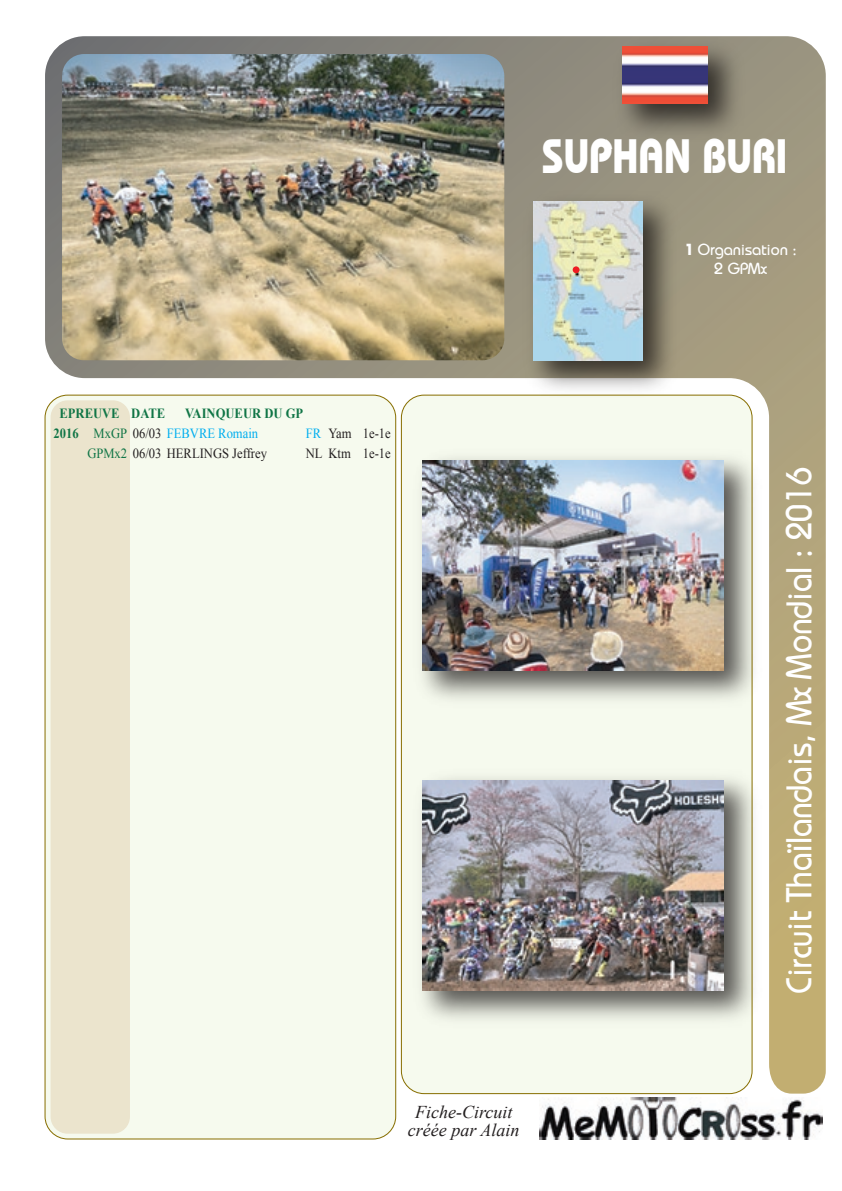
<style>
.page{position:relative;width:842px;height:1191px;background:#fff}
.page>*{position:absolute;margin:0;border:0;box-sizing:border-box;transform-origin:0 0}
.t1{font:700 48px "Bauhaus IT Cby BT";color:#fff;scale:.85 1}
.t2{font:36px "Bauhaus";color:#fff;scale:.9 1}
.t3{font:italic 18px/18px "Times New Roman";color:#231f20;text-align:center}
.t4{font:16px/19.2px "Bauhaus";color:#fff;text-align:center}
.t5{font:14px "Times New Roman";color:#231f20;scale:.9 1}
.t6{font:14px "Times New Roman";color:#00aeef;scale:.9 1}
.t7{font:700 14px "Times New Roman";color:#107546;scale:.9 1}
.s1{font-family:"Bauhaus IT Cby BT";font-weight:700}
.s2{font-weight:700;color:#107546}
.s3{color:#107546}
.s4{color:#231f20}
.s5{color:#00aeef}
</style>
<div class="page">
<img style="left:539px;top:1097px;width:283px;height:42px">
<svg style="left:44px;top:414px;width:353px;height:725px;background:#f1f4e4"></svg>
<img style="left:45px;top:36px;width:781px;height:1057px">
<div style="left:51px;top:400px;width:79px;height:733px;background:#ebe4cd"></div>
<img style="left:606px;top:36px;width:146px;height:113px">
<img style="left:622px;top:47px;width:86px;height:57px">
<img style="left:516px;top:185px;width:170px;height:220px">
<img style="left:533px;top:202px;width:109px;height:158px">
<div style="left:573px;top:266px;width:6px;height:7px;background:#ee1d23;border-radius:50%"></div>
<h1 class="t1" style="left:542px;top:127px;width:290px">SUPHAN BURI</h1>
<p class="t4" style="left:684px;top:239px;width:114px"><span class="s1">1</span> Organisation :<br>2 GPMx</p>
<p class="t7" style="left:59px;top:403px;width:119px">EPREUVE DATE</p>
<p class="t7" style="left:185px;top:403px;width:133px">VAINQUEUR DU GP</p>
<p class="t6" style="left:54px;top:423px;width:229px"><span class="s2">2016</span> <span class="s3">MxGP</span> <span class="s4">06/03</span> FEBVRE Romain</p>
<p class="t5" style="left:306px;top:423px;width:96px"><span class="s5">FR</span> Yam 1e-1e</p>
<p class="t5" style="left:87px;top:443px;width:201px"><span class="s3">GPMx2</span> 06/03 HERLINGS Jeffrey</p>
<p class="t5" style="left:306px;top:443px;width:96px">NL Ktm 1e-1e</p>
<p class="t3" style="left:408px;top:1102px;width:113px">Fiche-Circuit créée par Alain</p>
<h2 class="t2" style="left:776px;top:993px;width:586px;rotate:-90deg">Circuit Thaïlandais, Mx Mondial : 2016</h2>
</div>
